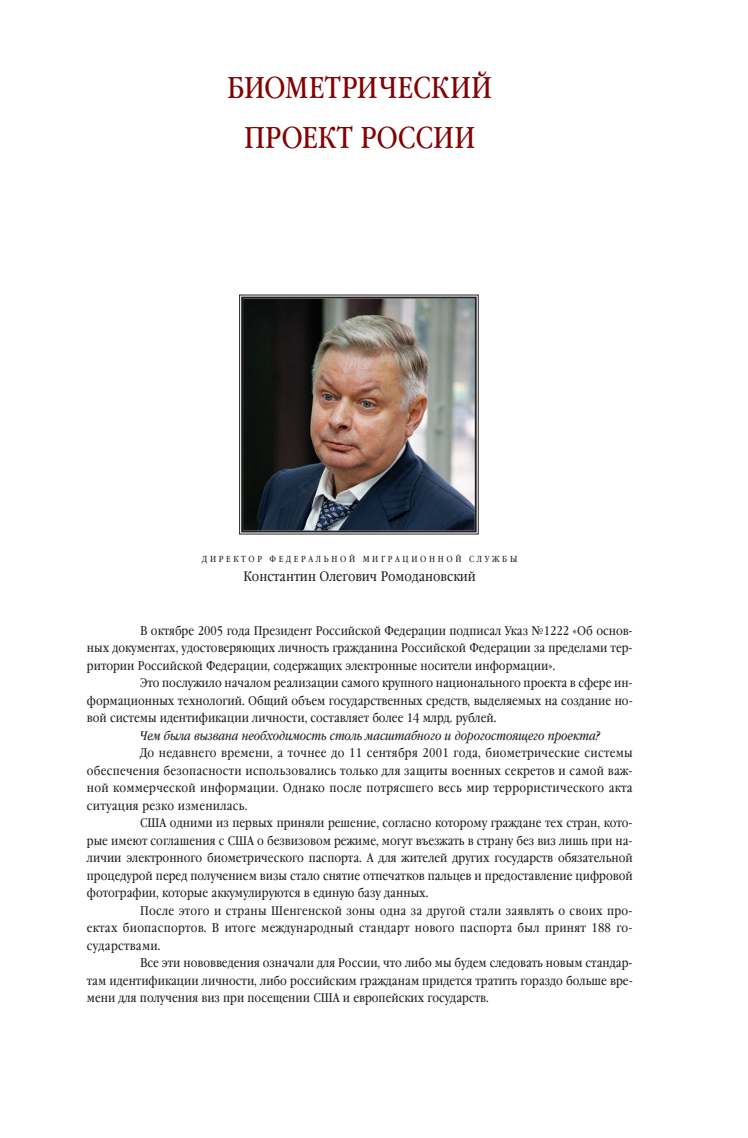
<style>
.page{position:relative;width:748px;height:1138px;background:#fff}
.page>*{position:absolute;margin:0;border:0;box-sizing:border-box;transform-origin:0 0}
.t1{font:30px/50px "Garamond Book Narrow C";color:#840101;text-align:center}
.t2{font:13.75px "Garamond Book Narrow C";letter-spacing:.305em;color:#231f20}
.t3{font:12.5px/17.5px "Garamond Book Narrow C";color:#231f20}
.t4{font:12.5px "Garamond Book Narrow C";letter-spacing:.02em;color:#231f20}
.t5{font:italic 12.5px "Garamond Book Narrow C";color:#231f20}
.t6{font:8.75px "Garamond Book Narrow C";letter-spacing:.3em;color:#231f20}
</style>
<div class="page">
<img style="left:239px;top:294px;width:240px;height:240px">
<div style="left:241px;top:296px;width:236px;height:236px;border:2px solid #231f20"></div>
<h1 class="t1" style="left:227px;top:64px;width:263px">Биометрический проект России</h1>
<p class="t6" style="left:202px;top:554px;width:316px">Директор Федеральной миграционной служб ы</p>
<p class="t2" style="left:244px;top:568px;width:234px">Константин Олегович Ромодановский</p>
<p class="t3" style="left:140px;top:622px;width:494px">В октябре 2005 года Президент Российской Федерации подписал Указ №1222 «Об основ-</p>
<p class="t3" style="left:87px;top:639px;width:547px">ных документах, удостоверяющих личность гражданина Российской Федерации за пределами тер-</p>
<p class="t3" style="left:87px;top:657px;width:470px">ритории Российской Федерации, содержащих электронные носители информации».</p>
<p class="t3" style="left:140px;top:674px;width:494px">Это послужило началом реализации самого крупного национального проекта в сфере ин-</p>
<p class="t3" style="left:87px;top:692px;width:547px">формационных технологий. О бщий объем государственных средств, выделяемых на создание но-</p>
<p class="t3" style="left:87px;top:709px;width:411px">вой системы идентификации личности, составляет более 14 млрд. рублей.</p>
<p class="t5" style="left:140px;top:728px;width:462px">Чем была вызвана необходимость столь масштабного и дорогостоящего проекта?</p>
<p class="t4" style="left:140px;top:746px;width:494px">До недавнего времени, а точнее до 11 сентября 2001 года, биометрические системы</p>
<p class="t4" style="left:87px;top:763px;width:547px">обеспечения безопасности использовались только для защиты военных секретов и самой важ-</p>
<p class="t4" style="left:87px;top:781px;width:547px">ной коммерческой информации. Однако после потрясшего весь мир террористического акта</p>
<p class="t3" style="left:87px;top:797px;width:162px">ситуация резко изменилась.</p>
<p class="t3" style="left:140px;top:814px;width:10px">США</p>
<p class="t3" style="left:87px;top:814px;width:547px;text-indent:83px">одними из первых приняли решение, согласно которому граждане тех стран, кото&shy;рые имеют соглашения с США</p>
<p class="t3" style="left:257px;top:832px;width:377px">о безвизовом режиме, могут въезжать в страну без виз лишь при на-</p>
<p class="t3" style="left:87px;top:849px;width:547px">личии электронного биометрического паспорта. А для жителей других государств обязательной</p>
<p class="t3" style="left:87px;top:867px;width:547px">процедурой перед получением визы стало снятие отпечатков пальцев и предоставление цифровой</p>
<p class="t3" style="left:87px;top:884px;width:343px">фотографии, которые аккумулируются в единую базу данных.</p>
<p class="t4" style="left:140px;top:903px;width:494px">После этого и страны Шенгенской зоны одна за другой стали заявлять о своих про-</p>
<p class="t4" style="left:87px;top:921px;width:547px">ектах биопаспортов. В итоге международный стандарт нового паспорта был принят 188 го-</p>
<p class="t3" style="left:87px;top:937px;width:75px">сударствами.</p>
<p class="t3" style="left:140px;top:954px;width:494px">Все эти нововведения означали для России, что либо мы будем следовать новым стандар-</p>
<p class="t3" style="left:87px;top:972px;width:547px">там идентификации личности, либо российским гражданам придется тратить гораздо больше вре-</p>
<p class="t3" style="left:87px;top:989px;width:237px">мени для получения виз при посещении США</p>
<p class="t3" style="left:343px;top:989px;width:147px">и европейских государств.</p>
</div>
